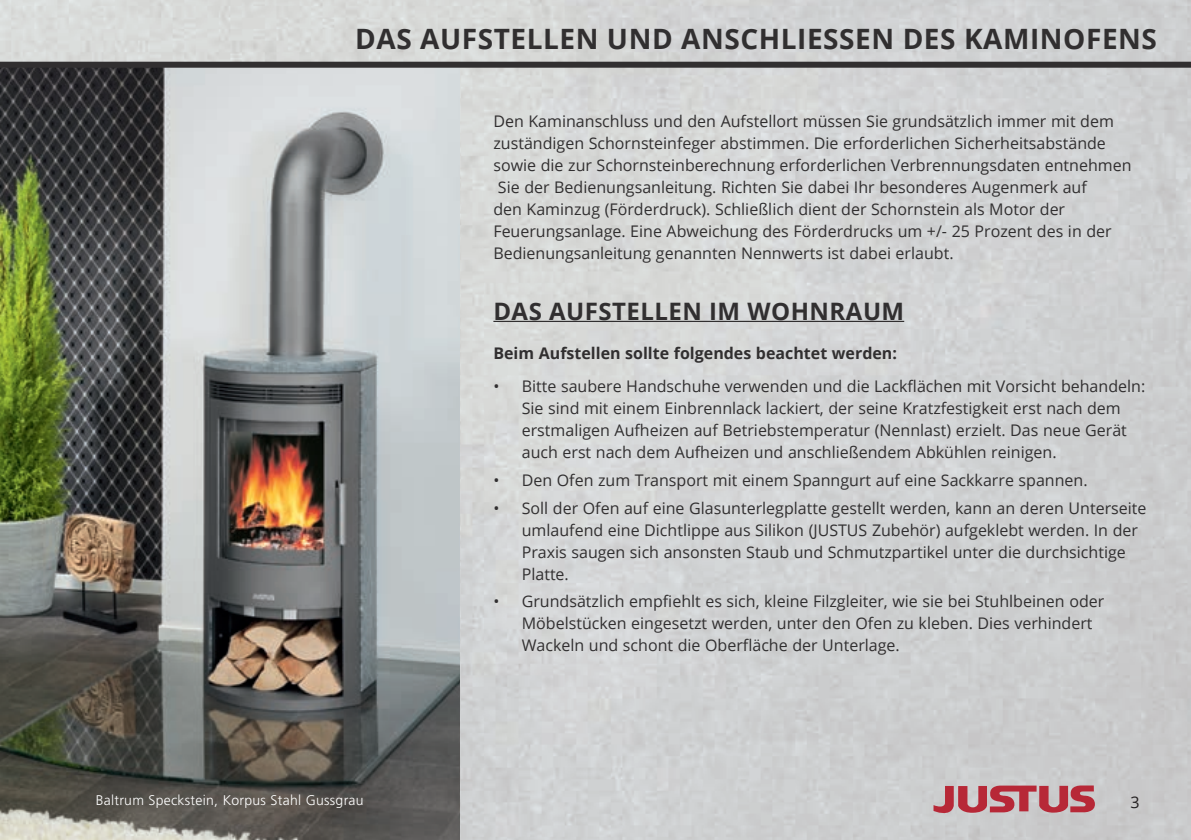
<style>
.page{position:relative;width:1191px;height:840px;background:#fff}
.page>*{position:absolute;margin:0;border:0;box-sizing:border-box;transform-origin:0 0}
.t1{font:700 28px "Open Sans";letter-spacing:.02em;color:#312f30}
.t2{font:700 24px "Open Sans";letter-spacing:.02em;color:#312f30}
.t3{font:16px/22px "Open Sans";color:#312f30}
.t4{font:700 16px "Open Sans";color:#312f30}
.t5{font:16px "Open Sans";color:#231f20}
.t6{font:300 14px "Frutiger LT Std";letter-spacing:.02em;color:#fff}
</style>
<div class="page">
<img style="left:0;top:0;width:1191px;height:839px">
<svg style="left:933px;top:785px;width:162px;height:28px;background:#bf7079"></svg>
<img style="left:0;top:68px;width:459px;height:771px">
<hr style="left:493px;top:320px;width:411px;height:2px;background:#312f30">
<div style="left:0;top:62px;width:1191px;height:6px;background:#312f30"></div>
<h1 class="t1" style="left:355px;top:19px;width:803px">DAS AUFSTELLEN UND ANSCHLIESSEN DES KAMINOFENS</h1>
<p class="t3" style="left:493px;top:109px;width:639px">Den Kaminanschluss und den Aufstellort müssen Sie grundsätzlich immer mit dem zuständigen Schornsteinfeger abstimmen. Die erforderlichen Sicherheitsabstände sowie die zur Schornsteinberechnung erforderlichen Verbrennungsdaten entnehmen Sie der Bedienungsanleitung. Richten Sie dabei Ihr besonderes Augenmerk auf<br>den Kaminzug (Förderdruck). Schließlich dient der Schornstein als Motor der Feuerungsanlage. Eine Abweichung des Förderdrucks um +/- 25 Prozent des in der Bedienungsanleitung genannten Nennwerts ist dabei erlaubt.</p>
<h2 class="t2" style="left:493px;top:294px;width:412px">DAS AUFSTELLEN IM WOHNRAUM</h2>
<p class="t4" style="left:493px;top:341px;width:405px">Beim Aufstellen sollte folgendes beachtet werden:</p>
<p class="t3" style="left:522px;top:374px;width:625px;text-indent:-28px">• Bitte saubere Handschuhe verwenden und die Lackflächen mit Vorsicht behandeln:<br>Sie sind mit einem Einbrennlack lackiert, der seine Kratzfestigkeit erst nach dem erstmaligen Aufheizen auf Betriebstemperatur (Nennlast) erzielt. Das neue Gerät auch erst nach dem Aufheizen und anschließendem Abkühlen reinigen.</p>
<p class="t3" style="left:493px;top:468px;width:595px">• Den Ofen zum Transport mit einem Spanngurt auf eine Sackkarre spannen.</p>
<p class="t3" style="left:522px;top:496px;width:626px;text-indent:-28px">• Soll der Ofen auf eine Glasunterlegplatte gestellt werden, kann an deren Unterseite umlaufend eine Dichtlippe aus Silikon (JUSTUS Zubehör) aufgeklebt werden. In der Praxis saugen sich ansonsten Staub und Schmutzpartikel unter die durchsichtige Platte.</p>
<p class="t3" style="left:522px;top:589px;width:584px;text-indent:-28px">• Grundsätzlich empfiehlt es sich, kleine Filzgleiter, wie sie bei Stuhlbeinen oder<br>Möbelstücken eingesetzt werden, unter den Ofen zu kleben. Dies verhindert<br>Wackeln und schont die Oberfläche der Unterlage.</p>
<p class="t6" style="left:96px;top:791px;width:269px">Baltrum Speckstein, Korpus Stahl Gussgrau</p>
<p class="t5" style="left:1130px;top:790px;width:11px">3</p>
</div>
